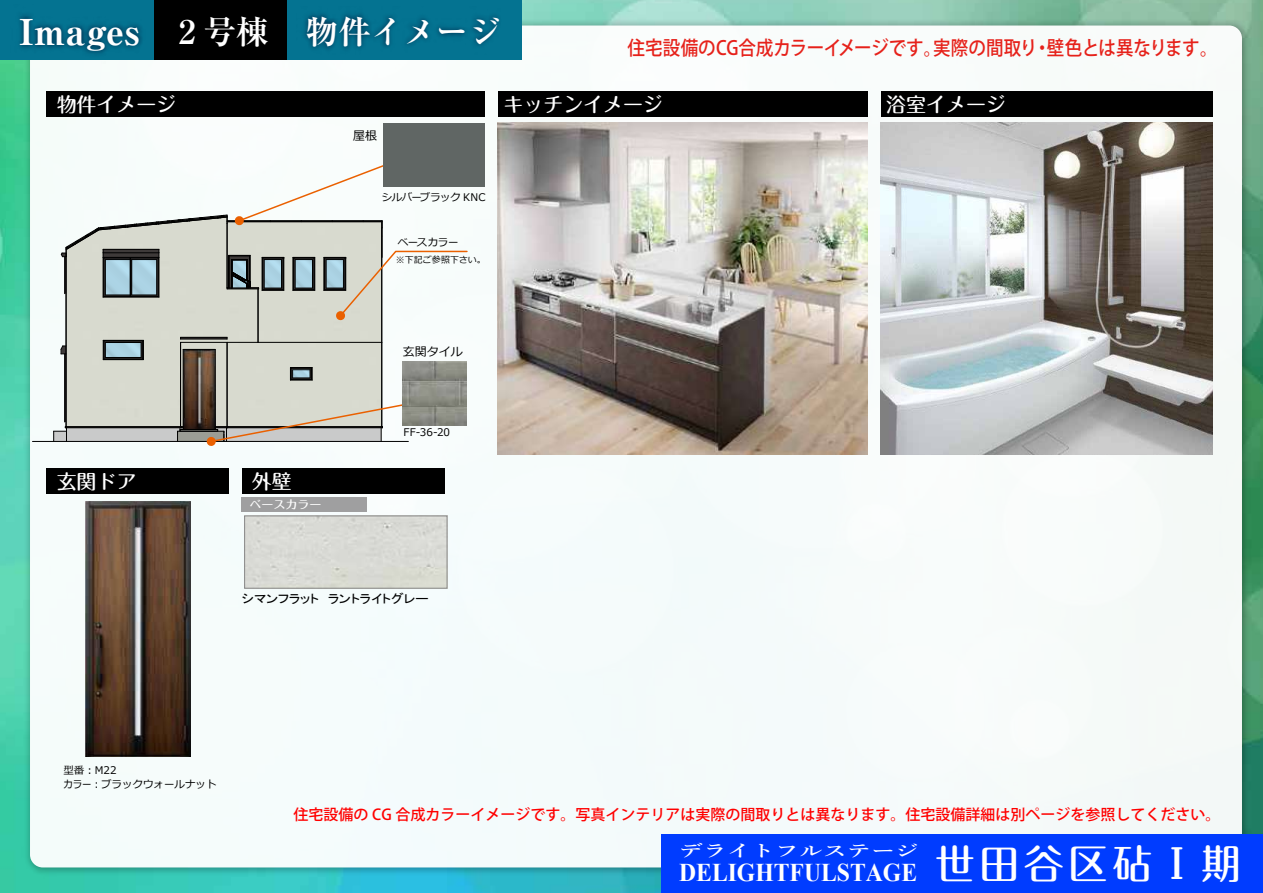
<style>
.page{position:relative;width:1263px;height:893px;background:#fff}
.page>*{position:absolute;margin:0;border:0;box-sizing:border-box;transform-origin:0 0}
.t1{font:700 32.55px "Ryumin Pro";color:#fff}
.t2{font:700 25.5px "Times New Roman";color:#fff;scale:.93 1}
.t3{font:500 19.95px "Maru Fo Pro";color:#fff}
.t4{font:500 19.5px "Koz Go Pro";letter-spacing:-.01em;color:#e6211a;scale:.9 1}
.t5{font:600 16.8px "Yu Mincho";color:#fff;scale:1.43 1}
.t6{font:500 15px "Koz Go Pro";color:#f00}
.t7{font:12.45px "MS P Gothic";color:#000;scale:1.1 1}
.t8{font:12px "Meiryo";color:#000}
.t9{font:500 12px "Maru Fo Pro";color:#fff}
.t10{font:10.5px/13.5px "Meiryo";color:#000}
.t11{font:10.5px "Meiryo";letter-spacing:-.045em;color:#000}
.t12{font:9px "Meiryo";letter-spacing:.005em;color:#000}
.s1{font-weight:800;font-size:35.7px}
.s2{font-family:"Maru Fo Pro";font-weight:500;font-size:40.35px}
</style>
<div class="page">
<img style="left:0;top:0;width:1263px;height:893px">
<img style="left:21px;top:17px;width:1232px;height:861px">
<div style="left:30px;top:26px;width:1212px;height:841px;background:#f5fbfb;border-radius:13px"></div>
<div style="left:67px;top:321px;width:314px;height:16px;background:#d8dacf"></div>
<hr style="left:258px;top:289px;width:1px;height:53px;background:#000">
<hr style="left:66px;top:247px;width:1px;height:180px;background:#000">
<hr style="left:381px;top:222px;width:1px;height:120px;background:#000">
<hr style="left:32px;top:441px;width:376px;height:1px;background:#000">
<div style="left:246px;top:518px;width:199px;height:68px;background:#d9dad5"></div>
<div style="left:47px;top:91px;width:438px;height:26px;background:#000"></div>
<div style="left:47px;top:468px;width:182px;height:26px;background:#000"></div>
<div style="left:242px;top:468px;width:202px;height:26px;background:#000"></div>
<svg style="left:53px;top:337px;width:379px;height:109px"></svg>
<svg style="left:61px;top:158px;width:407px;height:163px"></svg>
<div style="left:242px;top:497px;width:125px;height:15px;background:#9f9fa0"></div>
<img style="left:85px;top:502px;width:105px;height:255px">
<div style="left:498px;top:91px;width:370px;height:26px;background:#000"></div>
<div style="left:244px;top:516px;width:203px;height:72px;border:1px solid #888"></div>
<img style="left:403px;top:362px;width:63px;height:63px">
<div style="left:881px;top:91px;width:331px;height:26px;background:#000"></div>
<img style="left:498px;top:123px;width:370px;height:331px">
<img style="left:880px;top:122px;width:332px;height:332px">
<div style="left:384px;top:123px;width:101px;height:64px;background:#606664"></div>
<div style="left:0;top:0;width:521px;height:60px;background:#047391"></div>
<div style="left:154px;top:0;width:133px;height:60px;background:#000"></div>
<img style="left:10px;top:15px;width:132px;height:48px">
<img style="left:304px;top:14px;width:194px;height:35px">
<div style="left:661px;top:835px;width:602px;height:58px;background:#003cff"></div>
<h1 class="t1" style="left:18px;top:6px;width:484px"><span class="s1">Images</span> ２号棟 物件イメージ</h1>
<h3 class="t4" style="left:627px;top:35px;width:657px">住宅設備のCG合成カラーイメージです。実際の間取り・壁色とは異なります。</h3>
<h3 class="t3" style="left:57px;top:88px;width:121px">物件イメージ</h3>
<h3 class="t3" style="left:57px;top:465px;width:81px">玄関ドア</h3>
<h3 class="t3" style="left:252px;top:465px;width:41px">外壁</h3>
<p class="t9" style="left:249px;top:495px;width:73px">ベースカラー</p>
<p class="t8" style="left:353px;top:127px;width:25px">屋根</p>
<h3 class="t3" style="left:503px;top:88px;width:161px">キッチンイメージ</h3>
<h3 class="t3" style="left:886px;top:88px;width:121px">浴室イメージ</h3>
<p class="t11" style="left:382px;top:190px;width:105px">シルバーブラック KNC</p>
<p class="t10" style="left:398px;top:236px;width:62px">ベースカラー</p>
<p class="t12" style="left:396px;top:254px;width:92px">※下記ご参照下さい。</p>
<p class="t8" style="left:403px;top:343px;width:61px">玄関タイル</p>
<p class="t10" style="left:403px;top:426px;width:48px">FF-36-20</p>
<p class="t7" style="left:242px;top:592px;width:171px">シマンフラット　ラントライトグレー</p>
<p class="t10" style="left:63px;top:764px;width:155px">型番︓M22<br>カラー︓ブラックウォールナット</p>
<p class="t6" style="left:293px;top:805px;width:928px">住宅設備の CG 合成カラーイメージです。写真インテリアは実際の間取りとは異なります。住宅設備詳細は別ページを参照してください。</p>
<p class="t5" style="left:679px;top:841px;width:169px">デライトフルステージ</p>
<h2 class="t2" style="left:679px;top:854px;width:606px">DELIGHTFULSTAGE <span class="s2">世田谷区砧Ⅰ期</span></h2>
</div>
